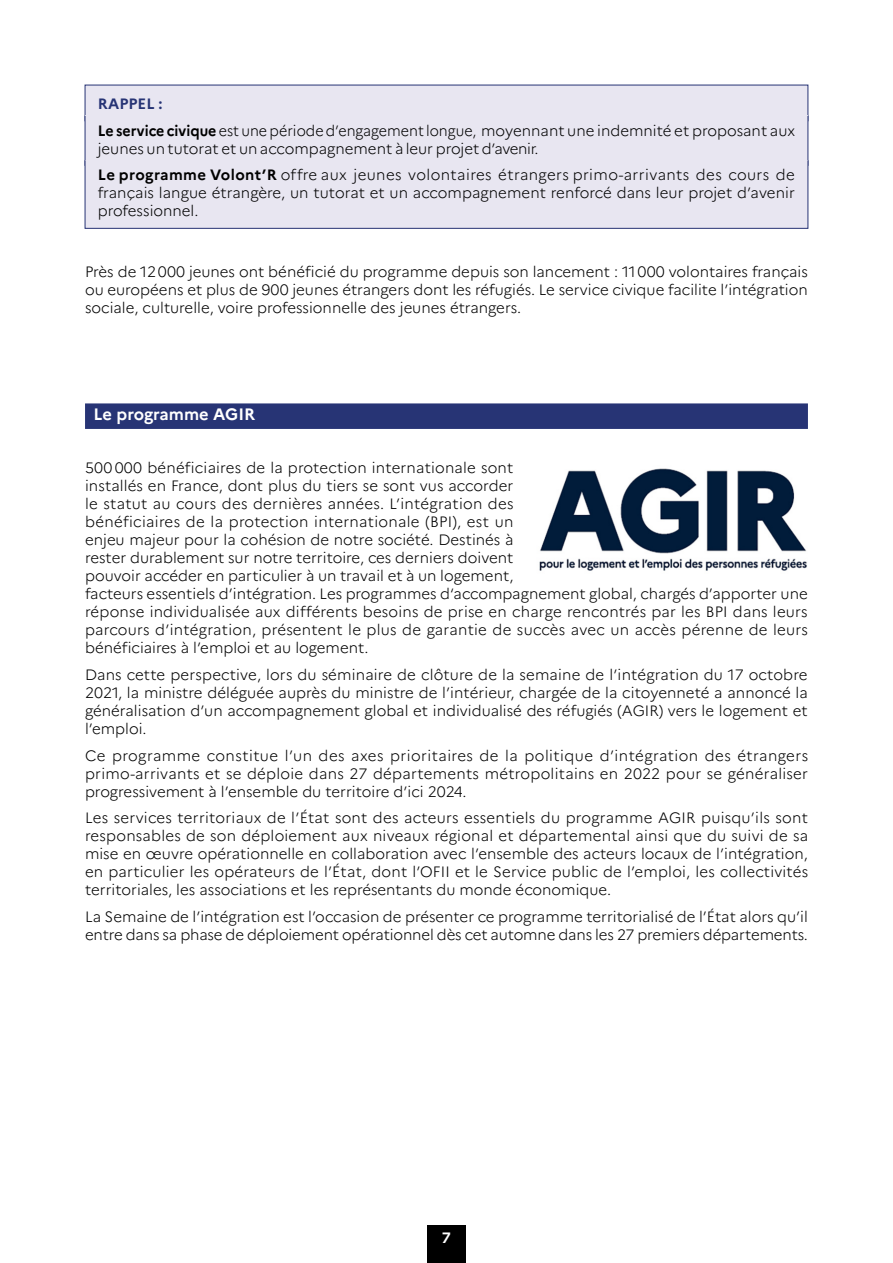
<style>
.page{position:relative;width:893px;height:1263px;background:#fff}
.page>*{position:absolute;margin:0;border:0;box-sizing:border-box;transform-origin:0 0}
.t1{font:700 16.5px "Marianne";color:#fff}
.t2{font:300 15px/18px "Marianne";color:#000}
.t3{font:300 15px/26.5px "Marianne";color:#000;scale:.95 1}
.t4{font:700 15px "Marianne";color:#fff}
.s1{font-weight:700;color:#273475}
.s2{font-weight:700}
</style>
<div class="page">
<div style="left:427px;top:1225px;width:39px;height:38px;background:#000"></div>
<div style="left:85px;top:85px;width:723px;height:36px;background:#e8e6f1"></div>
<div style="left:85px;top:116px;width:723px;height:50px;background:#e8e6f1"></div>
<hr style="left:85px;top:116px;width:1px;height:50px;background:#273475">
<hr style="left:807px;top:116px;width:1px;height:50px;background:#273475">
<div style="left:85px;top:160px;width:723px;height:68px;background:#e8e6f1"></div>
<div style="left:85px;top:160px;width:723px;height:69px;border:1px solid #273475"></div>
<div style="left:85px;top:403px;width:723px;height:26px;background:#273475"></div>
<img style="left:539px;top:468px;width:268px;height:103px">
<p class="t3" style="left:98px;top:90px;width:735px"><span class="s1">RAPPEL :<br></span><span class="s2">Le service civique</span> est une période d’engagement longue, moyennant une indemnité et proposant aux</p>
<p class="t2" style="left:98px;top:135px;width:699px;line-height:26.5px">jeunes un tutorat et un accompagnement à leur projet d’avenir.<br><span class="s2">Le programme Volont’R</span> offre aux jeunes volontaires étrangers primo-arrivants des cours de</p>
<p class="t2" style="left:98px;top:184px;width:699px">français langue étrangère, un tutorat et un accompagnement renforcé dans leur projet d’avenir professionnel.</p>
<p class="t2" style="left:85px;top:262px;width:724px;text-align:justify">Près de 12000 jeunes ont bénéficié du programme depuis son lancement : 11000 volontaires français ou européens et plus de 900 jeunes étrangers dont les réfugiés. Le service civique facilite l’intégration sociale, culturelle, voire professionnelle des jeunes étrangers.</p>
<p class="t1" style="left:94px;top:404px;width:163px">Le programme AGIR</p>
<p class="t2" style="left:85px;top:459px;width:725px">500 000 bénéficiaires de la protection internationale sont<br>installés en France, dont plus du tiers se sont vus accorder<br>le statut au cours des dernières années. L’intégration des<br>bénéficiaires de la protection internationale (BPI), est un<br>enjeu majeur pour la cohésion de notre société. Destinés à<br>rester durablement sur notre territoire, ces derniers doivent<br>pouvoir accéder en particulier à un travail et à un logement,<br>facteurs essentiels d’intégration. Les programmes d‘accompagnement global, chargés d’apporter une réponse individualisée aux différents besoins de prise en charge rencontrés par les BPI dans leurs parcours d’intégration, présentent le plus de garantie de succès avec un accès pérenne de leurs bénéficiaires à l’emploi et au logement.</p>
<p class="t2" style="left:85px;top:666px;width:724px;text-align:justify">Dans cette perspective, lors du séminaire de clôture de la semaine de l’intégration du 17 octobre 2021, la ministre déléguée auprès du ministre de l’intérieur, chargée de la citoyenneté a annoncé la généralisation d’un accompagnement global et individualisé des réfugiés (AGIR) vers le logement et l’emploi.</p>
<p class="t2" style="left:85px;top:746px;width:725px;text-align:justify">Ce programme constitue l’un des axes prioritaires de la politique d’intégration des étrangers primo-arrivants et se déploie dans 27 départements métropolitains en 2022 pour se généraliser progressivement à l’ensemble du territoire d’ici 2024.</p>
<p class="t2" style="left:85px;top:809px;width:725px;text-align:justify">Les services territoriaux de l’État sont des acteurs essentiels du programme AGIR puisqu’ils sont responsables de son déploiement aux niveaux régional et départemental ainsi que du suivi de sa mise en œuvre opérationnelle en collaboration avec l’ensemble des acteurs locaux de l’intégration, en particulier les opérateurs de l’État, dont l’OFII et le Service public de l’emploi, les collectivités territoriales, les associations et les représentants du monde économique.</p>
<p class="t2" style="left:85px;top:907px;width:724px">La Semaine de l’intégration est l’occasion de présenter ce programme territorialisé de l’État alors qu’il entre dans sa phase de déploiement opérationnel dès cet automne dans les 27 premiers départements.</p>
<p class="t4" style="left:442px;top:1228px;width:10px">7</p>
</div>
